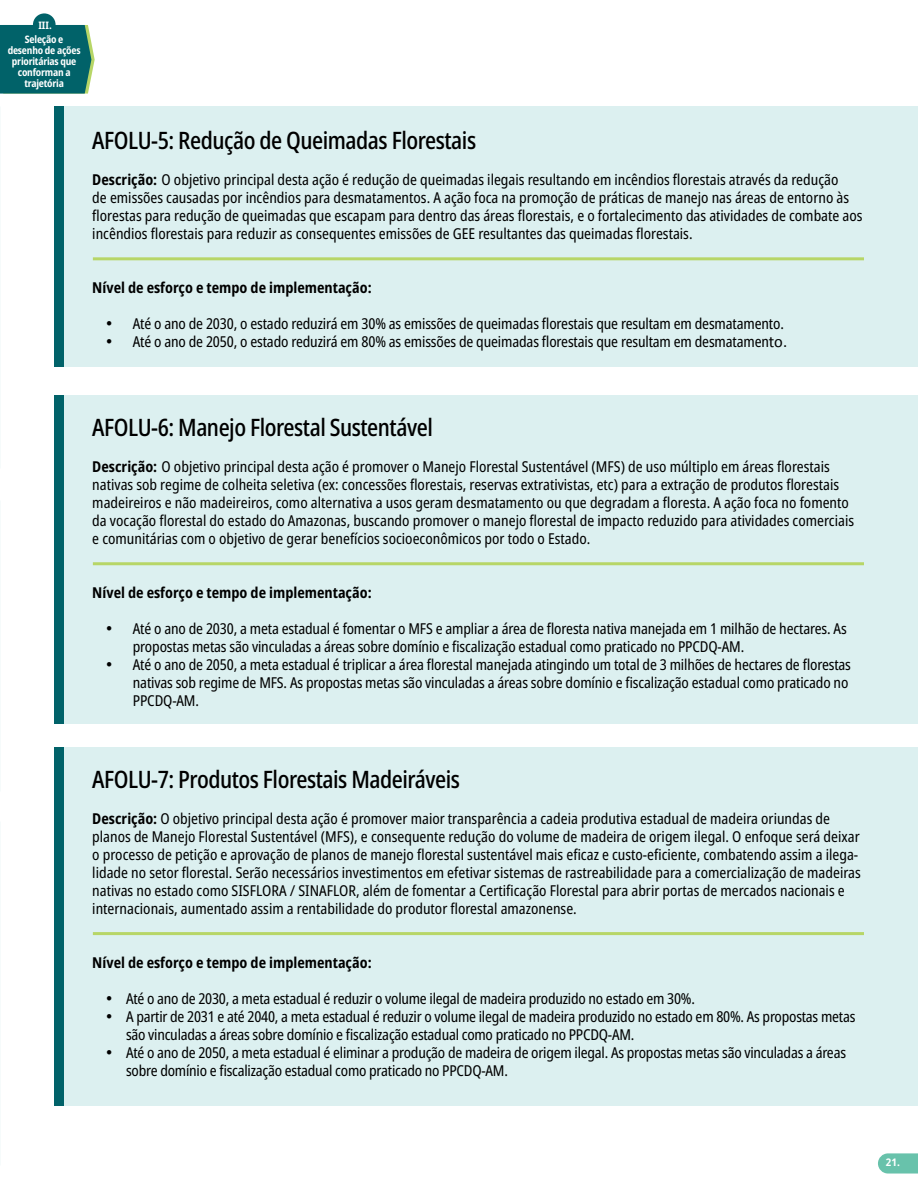
<style>
.page{position:relative;width:918px;height:1188px;background:#fff}
.page>*{position:absolute;margin:0;border:0;box-sizing:border-box;transform-origin:0 0}
.t1{font:500 condensed 24px "Noto Sans";letter-spacing:-.02em;color:#000}
.t2{font:condensed 15px/18px "Noto Sans";color:#000}
.t3{font:700 condensed 15px "Noto Sans";color:#000}
.t4{font:700 semi-condensed 10.5px "Noto Sans";color:#fff}
.t5{font:700 condensed 10.35px/11.1px "Noto Sans";letter-spacing:-.02em;color:#fff;text-align:center}
.s1{font-weight:700}
.s2{font-family:"Calibri";font-stretch:normal;font-size:16.5px}
</style>
<div class="page">
<svg style="left:878px;top:1153px;width:40px;height:21px"></svg>
<div style="left:54px;top:395px;width:864px;height:329px;background:#dcf0f0"></div>
<div style="left:54px;top:748px;width:864px;height:358px;background:#dcf0f0"></div>
<div style="left:54px;top:395px;width:10px;height:329px;background:#016269"></div>
<div style="left:54px;top:748px;width:10px;height:358px;background:#016269"></div>
<hr style="left:93px;top:562px;width:771px;height:3px;background:#b7d667">
<div style="left:54px;top:107px;width:864px;height:260px;background:#dcf0f0"></div>
<div style="left:54px;top:107px;width:10px;height:260px;background:#016269"></div>
<hr style="left:93px;top:257px;width:771px;height:3px;background:#b7d667">
<hr style="left:93px;top:932px;width:771px;height:3px;background:#b7d667">
<svg style="left:0;top:25px;width:95px;height:69px;background:#126d6f"></svg>
<div style="left:33px;top:13px;width:23px;height:23px;background:#016269;border-radius:50%"></div>
<p class="t5" style="left:25px;top:18px;width:40px;line-height:14px">III.<br>Seleção e</p>
<p class="t5" style="left:8px;top:45px;width:75px">desenho de ações prioritárias que conforman a trajetória</p>
<h1 class="t1" style="left:92px;top:124px;width:385px">AFOLU-5: Redução de Queimadas Florestais</h1>
<p class="t2" style="left:92px;top:171px;width:772px"><span class="s1">Descrição:</span> O objetivo principal desta ação é redução de queimadas ilegais resultando em incêndios florestais através da redução<br>de emissões causadas por incêndios para desmatamentos. A ação foca na promoção de práticas de manejo nas áreas de entorno às florestas para redução de queimadas que escapam para dentro das áreas florestais, e o fortalecimento das atividades de combate aos incêndios florestais para reduzir as consequentes emissões de GEE resultantes das queimadas florestais.</p>
<p class="t3" style="left:92px;top:277px;width:281px">Nível de esforço e tempo de implementação:</p>
<p class="t2" style="left:106px;top:315px;width:680px">• Até o ano de 2030, o estado reduzirá em 30% as emissões de queimadas florestais que resultam em desmatamento.</p>
<p class="t2" style="left:106px;top:333px;width:683px">• Até o ano de 2050, o estado reduzirá em 80% as emissões de queimadas florestais que resultam em desmatamen<span class="s2">to.</span></p>
<h1 class="t1" style="left:92px;top:410px;width:342px">AFOLU-6: Manejo Florestal Sustentável</h1>
<p class="t2" style="left:92px;top:458px;width:763px"><span class="s1">Descrição:</span> O objetivo principal desta ação é promover o Manejo Florestal Sustentável (MFS) de uso múltiplo em áreas florestais nativas sob regime de colheita seletiva (ex: concessões florestais, reservas extrativistas, etc) para a extração de produtos florestais madeireiros e não madeireiros, como alternativa a usos geram desmatamento ou que degradam a floresta. A ação foca no fomento da vocação florestal do estado do Amazonas, buscando promover o manejo florestal de impacto reduzido para atividades comerciais e comunitárias com o objetivo de gerar benefícios socioeconômicos por todo o Estado.</p>
<p class="t3" style="left:92px;top:582px;width:281px">Nível de esforço e tempo de implementação:</p>
<p class="t2" style="left:133px;top:620px;width:715px;text-indent:-27px">• Até o ano de 2030, a meta estadual é fomentar o MFS e ampliar a área de floresta nativa manejada em 1 milhão de hectares. As propostas metas são vinculadas a áreas sobre domínio e fiscalização estadual como praticado no PPCDQ-AM.</p>
<p class="t2" style="left:133px;top:656px;width:720px;text-indent:-27px">• Até o ano de 2050, a meta estadual é triplicar a área florestal manejada atingindo um total de 3 milhões de hectares de florestas nativas sob regime de MFS. As propostas metas são vinculadas a áreas sobre domínio e fiscalização estadual como praticado no<br>PPCDQ-AM.</p>
<h1 class="t1" style="left:92px;top:763px;width:369px">AFOLU-7: Produtos Florestais Madeiráveis</h1>
<p class="t2" style="left:92px;top:810px;width:770px"><span class="s1">Descrição:</span> O objetivo principal desta ação é promover maior transparência a cadeia produtiva estadual de madeira oriundas de planos de Manejo Florestal Sustentável (MFS), e consequente redução do volume de madeira de origem ilegal. O enfoque será deixar o processo de petição e aprovação de planos de manejo florestal sustentável mais eficaz e custo-eficiente, combatendo assim a ilega&shy;lidade no setor florestal. Serão necessários investimentos em efetivar sistemas de rastreabilidade para a comercialização de madeiras nativas no estado como SISFLORA / SINAFLOR, além de fomentar a Certificação Florestal para abrir portas de mercados nacionais e internacionais, aumentado assim a rentabilidade do produtor florestal amazonense.</p>
<p class="t3" style="left:92px;top:952px;width:281px">Nível de esforço e tempo de implementação:</p>
<p class="t2" style="left:106px;top:990px;width:591px">• Até o ano de 2030, a meta estadual é reduzir o volume ilegal de madeira produzido no estado em 30%.</p>
<p class="t2" style="left:126px;top:1008px;width:731px;text-indent:-20px">• A partir de 2031 e até 2040, a meta estadual é reduzir o volume ilegal de madeira produzido no estado em 80%. As propostas metas são vinculadas a áreas sobre domínio e fiscalização estadual como praticado no PPCDQ-AM.</p>
<p class="t2" style="left:126px;top:1044px;width:721px;text-indent:-20px">• Até o ano de 2050, a meta estadual é eliminar a produção de madeira de origem ilegal. As propostas metas são vinculadas a áreas sobre domínio e fiscalização estadual como praticado no PPCDQ-AM.</p>
<p class="t4" style="left:886px;top:1155px;width:16px">21.</p>
</div>
